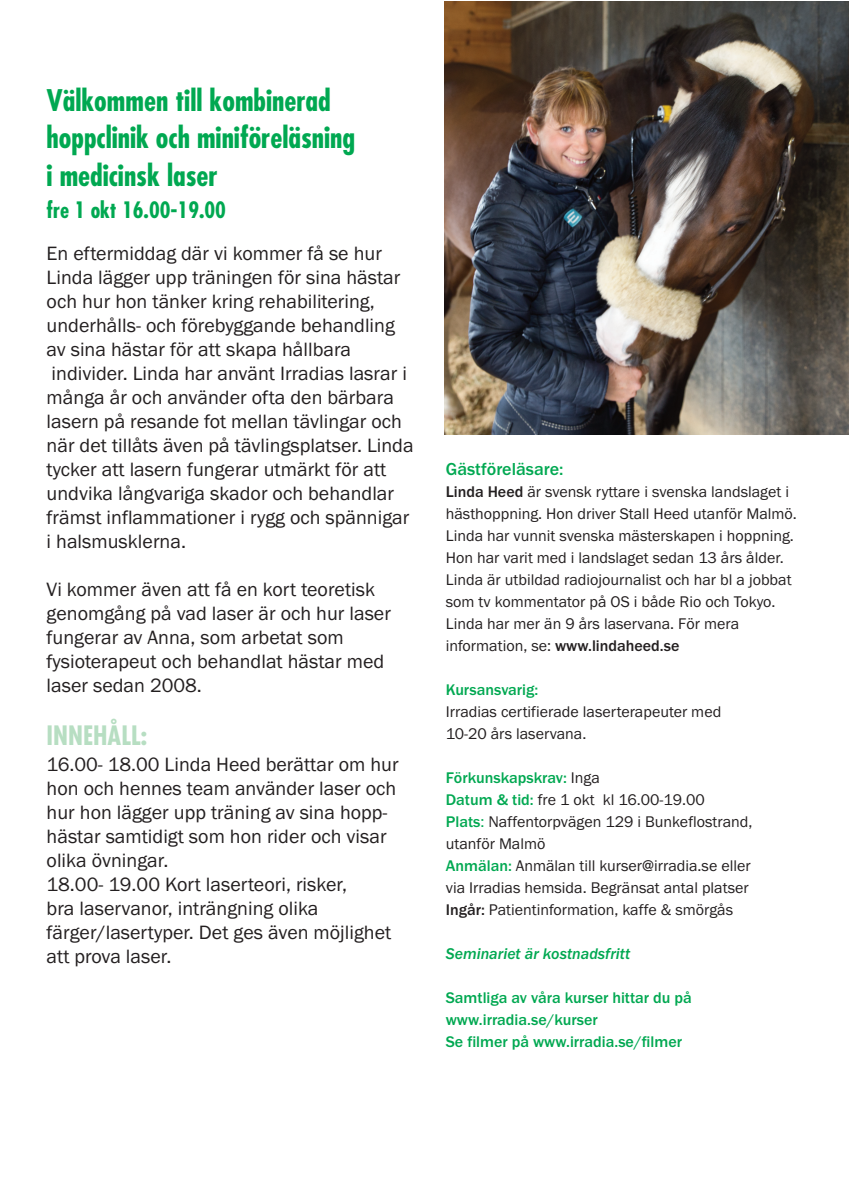
<style>
.page{position:relative;width:851px;height:1191px;background:#fff}
.page>*{position:absolute;margin:0;border:0;box-sizing:border-box;transform-origin:0 0}
.t1{font:700 condensed 29px/37.6px "Futura";color:#00a851}
.t2{font:700 condensed 26px "Futura";color:#b7dec2}
.t3{font:700 condensed 22px "Futura";color:#00a851}
.t4{font:20px/24px "Franklin Gothic";color:#231f20}
.t5{font:500 18px "Franklin Gothic";color:#00a851}
.t6{font:16px/22px "Franklin Gothic";color:#231f20}
.t7{font:500 16px/22px "Franklin Gothic";color:#00a851}
.t8{font:italic 500 16px "Franklin Gothic";color:#00a851}
.s1{font-weight:500}
.s2{font-weight:500;color:#00a851}
.s3{color:#00a851}
</style>
<div class="page">
<img style="left:444px;top:1px;width:404px;height:434px">
<h1 class="t1" style="left:46px;top:84px;width:310px">Välkommen till kombinerad hoppclinik och miniföreläsning i medicinsk laser</h1>
<p class="t3" style="left:47px;top:200px;width:181px">fre 1 okt 16.00-19.00</p>
<p class="t4" style="left:47px;top:242px;width:368px">En eftermiddag där vi kommer få se hur Linda lägger upp träningen för sina hästar och hur hon tänker kring rehabilitering, underhålls- och förebyggande behandling av sina hästar för att skapa hållbara individer. Linda har använt Irradias lasrar i många år och använder ofta den bärbara lasern på resande fot mellan tävlingar och när det tillåts även på tävlingsplatser. Linda tycker att lasern fungerar utmärkt för att undvika långvariga skador och behandlar främst inflammationer i rygg och spännigar i halsmusklerna.</p>
<p class="t4" style="left:47px;top:578px;width:346px">Vi kommer även att få en kort teoretisk genomgång på vad laser är och hur laser fungerar av Anna, som arbetat som fysioterapeut och behandlat hästar med laser sedan 2008.</p>
<h2 class="t2" style="left:47px;top:724px;width:102px">INNEHÅLL:</h2>
<p class="t4" style="left:47px;top:754px;width:353px">16.00- 18.00 Linda Heed berättar om hur hon och hennes team använder laser och hur hon lägger upp träning av sina hopp&shy;hästar samtidigt som hon rider och visar olika övningar.<br>18.00- 19.00 Kort laserteori, risker,<br>bra laservanor, inträngning olika färger/lasertyper. Det ges även möjlighet att prova laser.</p>
<p class="t5" style="left:446px;top:462px;width:119px">Gästföreläsare:</p>
<p class="t6" style="left:446px;top:481px;width:352px"><span class="s1">Linda Heed</span> är svensk ryttare i svenska landslaget i hästhoppning. Hon driver Stall Heed utanför Malmö.<br>Linda har vunnit svenska mästerskapen i hoppning.<br>Hon har varit med i landslaget sedan 13 års ålder.<br>Linda är utbildad radiojournalist och har bl a jobbat som tv kommentator på OS i både Rio och Tokyo.<br>Linda har mer än 9 års laservana. För mera information, se: <span class="s1">www.lindaheed.se</span></p>
<p class="t7" style="left:446px;top:679px;width:94px">Kursansvarig:</p>
<p class="t6" style="left:446px;top:701px;width:277px">Irradias certifierade laserterapeuter med<br>10-20 års laservana.</p>
<p class="t6" style="left:446px;top:767px;width:308px"><span class="s2">Förkunskapskrav:</span> Inga<br><span class="s2">Datum &amp; tid:</span> fre 1 okt kl 16.00-19.00<br><span class="s2">Plats</span><span class="s3">:</span> Naffentorpvägen 129 i Bunkeflostrand, utanför Malmö<br><span class="s2">Anmälan:</span> Anmälan till kurser@irradia.se eller via Irradias hemsida. Begränsat antal platser <span class="s1">Ingår:</span> Patientinformation, kaffe &amp; smörgås</p>
<p class="t8" style="left:446px;top:944px;width:186px">Seminariet är kostnadsfritt</p>
<p class="t7" style="left:446px;top:987px;width:247px">Samtliga av våra kurser hittar du på www.irradia.se/kurser<br>Se filmer på www.irradia.se/filmer</p>
</div>
